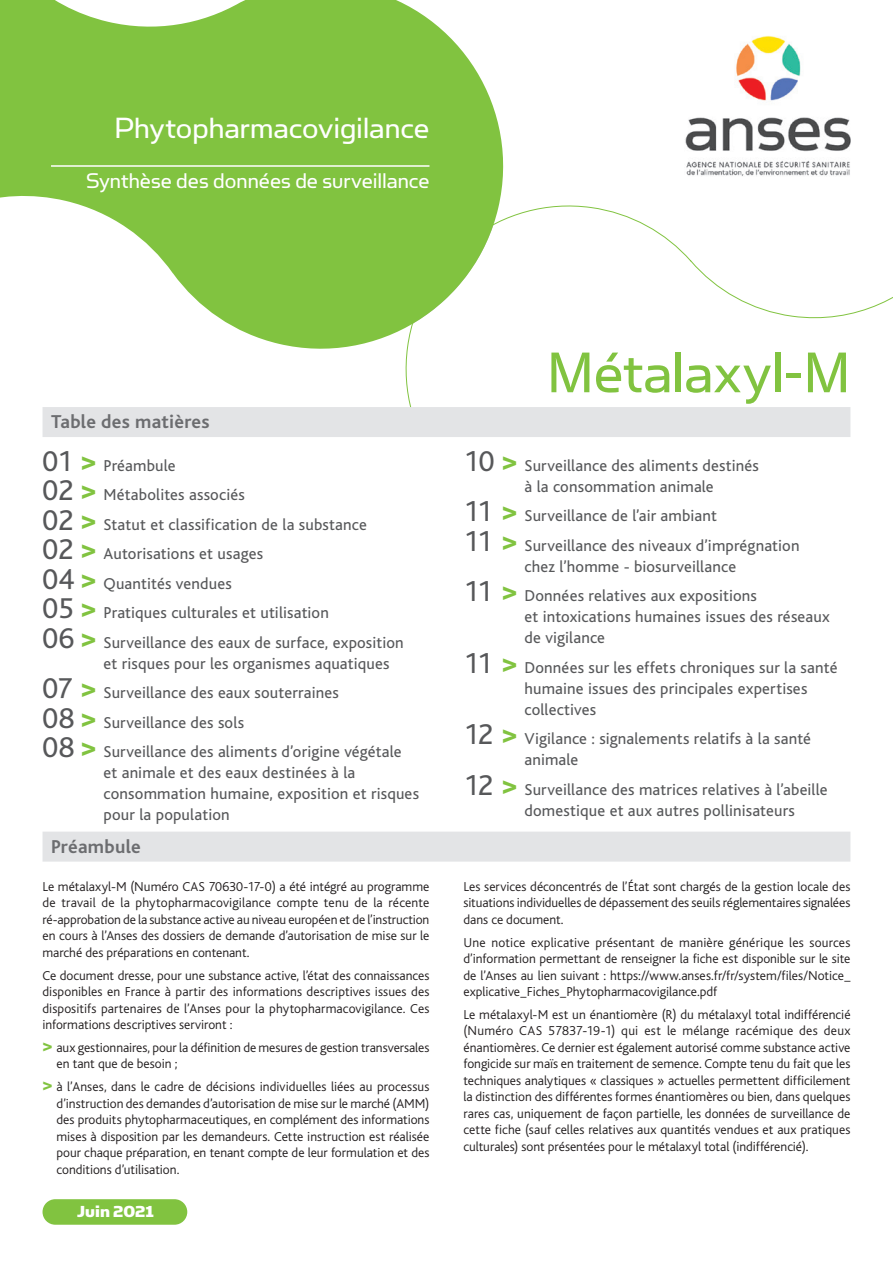
<style>
.page{position:relative;width:893px;height:1263px;background:#fff}
.page>*{position:absolute;margin:0;border:0;box-sizing:border-box;transform-origin:0 0}
.t1{font:64.5px "Simian Text Orangutan";letter-spacing:-.005em;color:#81c340}
.t2{font:33px "Simian Text Orangutan";letter-spacing:-.005em;color:#fff}
.t3{font:24px "Simian Text Orangutan";color:#fff}
.t4{font:700 19.5px "Bliss";letter-spacing:.015em;color:#6c6d70}
.t5{font:18px "Simian Text Chimpanzee";color:#fff}
.t6{font:16.5px/29.5px "Bliss";letter-spacing:.01em;color:#57585a}
.t7{font:300 13.5px/16.5px "Bliss";letter-spacing:-.005em;color:#231f20;text-align:justify}
.s1{font-size:30px}
.s2{font-weight:800;font-size:30px;color:#81c340}
.s3{font-weight:800;font-size:19.5px;color:#81c340}
</style>
<div class="page">
<svg style="left:405px;top:205px;width:488px;height:220px"></svg>
<svg style="left:0;top:0;width:521px;height:367px;fill:#81c340"></svg>
<div style="left:43px;top:1199px;width:144px;height:26px;background:#81c340;border-radius:13px"></div>
<img style="left:685px;top:36px;width:165px;height:140px">
<div style="left:43px;top:407px;width:807px;height:30px;background:#e3e4e6"></div>
<hr style="left:51px;top:165px;width:378px;height:2px;background:#fff">
<div style="left:43px;top:832px;width:807px;height:30px;background:#e3e4e6"></div>
<h2 class="t2" style="left:114px;top:110px;width:317px">Phytopharmacovigilance</h2>
<h3 class="t3" style="left:86px;top:167px;width:345px">Synthèse des données de surveillance</h3>
<h3 class="t4" style="left:51px;top:412px;width:160px">Table des matières</h3>
<p class="t6" style="left:43px;top:451px;width:363px"><span class="s1">01</span> <span class="s2">&gt;</span> Préambule<br><span class="s1">02</span> <span class="s2">&gt;</span> Métabolites associés<br><span class="s1">02</span> <span class="s2">&gt;</span> Statut et classification de la substance<br><span class="s1">02</span> <span class="s2">&gt;</span> Autorisations et usages<br><span class="s1">04</span> <span class="s2">&gt;</span> Quantités vendues<br><span class="s1">05</span> <span class="s2">&gt;</span> Pratiques culturales et utilisation<br><span class="s1">06</span> <span class="s2">&gt;</span> Surveillance des eaux de surface, exposition</p>
<p class="t6" style="left:43px;top:649px;width:361px;text-indent:61px">et risques pour les organismes aquatiques <span class="s1">07</span> <span class="s2">&gt;</span> Surveillance des eaux souterraines<br><span class="s1">08</span> <span class="s2">&gt;</span> Surveillance des sols<br><span class="s1">08</span> <span class="s2">&gt;</span> Surveillance des aliments d’origine végétale</p>
<p class="t6" style="left:104px;top:762px;width:317px;line-height:21px">et animale et des eaux destinées à la consommation humaine, exposition et risques pour la population</p>
<h3 class="t4" style="left:51px;top:836px;width:91px">Préambule</h3>
<p class="t7" style="left:43px;top:878px;width:388px">Le métalaxyl-M (Numéro CAS 70630-17-0) a été intégré au programme de travail de la phytopharmacovigilance compte tenu de la récente ré-approbation de la substance active au niveau européen et de l’instruction en cours à l’Anses des dossiers de demande d’autorisation de mise sur le marché des préparations en contenant.</p>
<p class="t7" style="left:43px;top:967px;width:388px">Ce document dresse, pour une substance active, l’état des connaissances disponibles en France à partir des informations descriptives issues des dispositifs partenaires de l’Anses pour la phytopharmacovigilance. Ces informations descriptives serviront :</p>
<p class="t7" style="left:57px;top:1039px;width:374px;text-indent:-14px"><span class="s3">&gt;</span> aux gestionnaires, pour la définition de mesures de gestion transversales en tant que de besoin ;</p>
<p class="t7" style="left:57px;top:1079px;width:374px;text-indent:-14px"><span class="s3">&gt;</span> à l’Anses, dans le cadre de décisions individuelles liées au processus d’instruction des demandes d’autorisation de mise sur le marché (AMM) des produits phytopharmaceutiques, en complément des informations mises à disposition par les demandeurs. Cette instruction est réalisée pour chaque préparation, en tenant compte de leur formulation et des conditions d’utilisation.</p>
<h3 class="t5" style="left:77px;top:1201px;width:78px">Juin 2021</h3>
<h1 class="t1" style="left:546px;top:337px;width:306px">Métalaxyl-M</h1>
<p class="t6" style="left:525px;top:455px;width:236px;line-height:21px;text-indent:-61px"><span class="s1">10</span> <span class="s2">&gt;</span> Surveillance des aliments destinés à la consommation animale</p>
<p class="t6" style="left:463px;top:501px;width:338px"><span class="s1">11</span> <span class="s2">&gt;</span> Surveillance de l’air ambiant<br><span class="s1">11</span> <span class="s2">&gt;</span> Surveillance des niveaux d’imprégnation</p>
<p class="t6" style="left:463px;top:552px;width:295px;text-indent:61px">chez l’homme - biosurveillance<br><span class="s1">11</span> <span class="s2">&gt;</span> Données relatives aux expositions</p>
<p class="t6" style="left:525px;top:606px;width:307px;line-height:21px">et intoxications humaines issues des réseaux de vigilance</p>
<p class="t6" style="left:525px;top:657px;width:314px;line-height:21px;text-indent:-61px"><span class="s1">11</span> <span class="s2">&gt;</span> Données sur les effets chroniques sur la santé humaine issues des principales expertises collectives</p>
<p class="t6" style="left:525px;top:728px;width:288px;line-height:21px;text-indent:-61px"><span class="s1">12</span> <span class="s2">&gt;</span> Vigilance : signalements relatifs à la santé animale</p>
<p class="t6" style="left:525px;top:779px;width:304px;line-height:21px;text-indent:-61px"><span class="s1">12</span> <span class="s2">&gt;</span> Surveillance des matrices relatives à l’abeille domestique et aux autres pollinisateurs</p>
<p class="t7" style="left:463px;top:878px;width:388px">Les services déconcentrés de l’État sont chargés de la gestion locale des situations individuelles de dépassement des seuils réglementaires signalées dans ce document.</p>
<p class="t7" style="left:463px;top:934px;width:388px">Une notice explicative présentant de manière générique les sources d’information permettant de renseigner la fiche est disponible sur le site de l’Anses au lien suivant : https://www.anses.fr/fr/system/files/Notice_ explicative_Fiches_Phytopharmacovigilance.pdf</p>
<p class="t7" style="left:463px;top:1006px;width:389px">Le métalaxyl-M est un énantiomère (R) du métalaxyl total indifférencié (Numéro CAS 57837-19-1) qui est le mélange racémique des deux énantiomères. Ce dernier est également autorisé comme substance active fongicide sur maïs en traitement de semence. Compte tenu du fait que les techniques analytiques « classiques » actuelles permettent difficilement la distinction des différentes formes énantiomères ou bien, dans quelques rares cas, uniquement de façon partielle, les données de surveillance de cette fiche (sauf celles relatives aux quantités vendues et aux pratiques culturales) sont présentées pour le métalaxyl total (indifférencié).</p>
</div>
